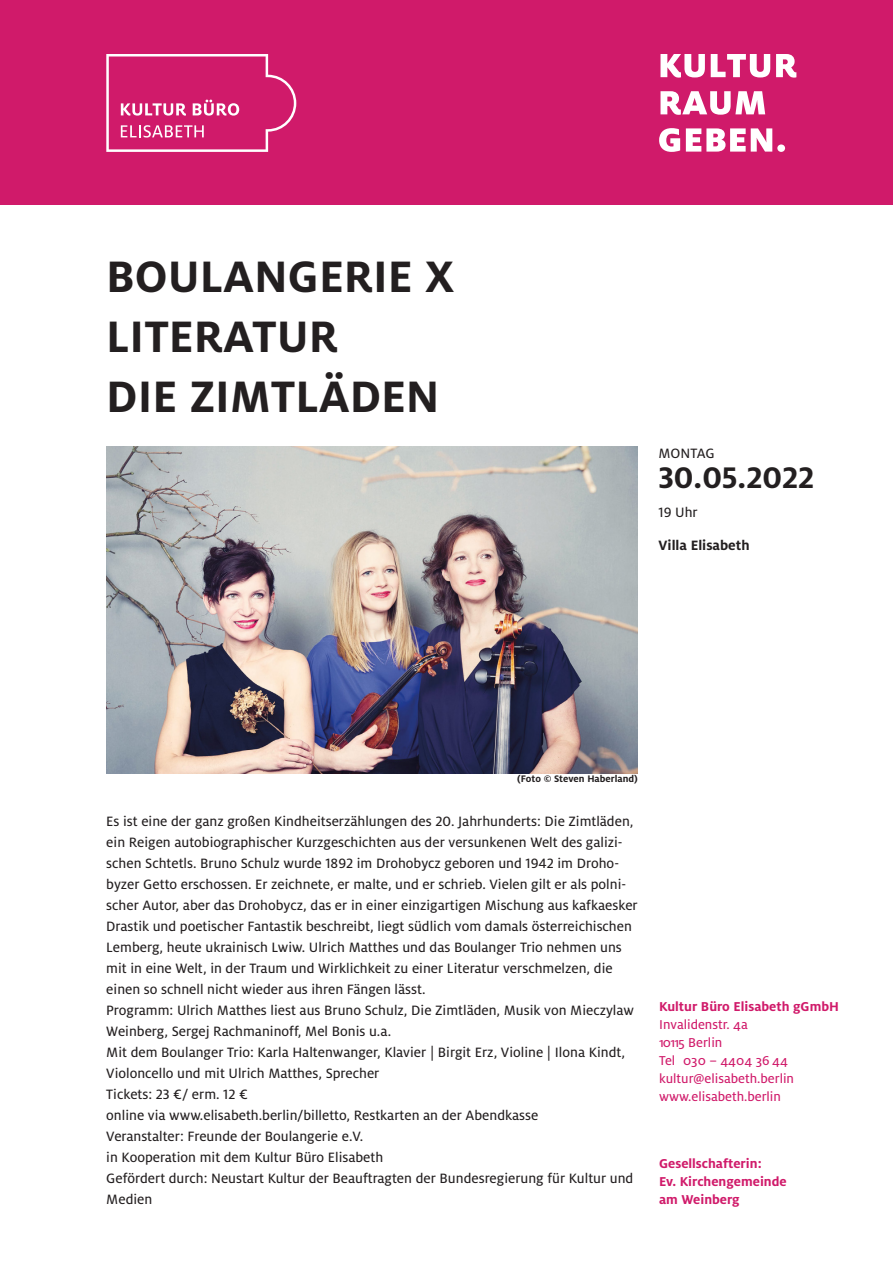
<style>
.page{position:relative;width:893px;height:1263px;background:#fff}
.page>*{position:absolute;margin:0;border:0;box-sizing:border-box;transform-origin:0 0}
.t1{font:700 48.75px/60px "Milo LF";color:#231f20}
.t2{font:700 33px "Milo LF";color:#231f20}
.t3{font:15px/21px "Milo LF Text";color:#231f20}
.t4{font:700 15px "Milo";color:#231f20}
.t5{font:15px "Milo Text";letter-spacing:-.01em;color:#231f20}
.t6{font:14.25px/18px "Milo Text";color:#d01a6a}
.t7{font:700 14.25px/18px "Milo";color:#d01a6a}
.t8{font:700 10.5px "Milo LF";color:#231f20}
</style>
<div class="page">
<div style="left:0;top:0;width:893px;height:204px;background:#d01a6a"></div>
<svg style="left:106px;top:54px;width:190px;height:98px"></svg>
<svg style="left:659px;top:128px;width:126px;height:24px"></svg>
<svg style="left:660px;top:91px;width:105px;height:24px"></svg>
<svg style="left:660px;top:54px;width:136px;height:24px"></svg>
<img style="left:106px;top:446px;width:532px;height:328px">
<h1 class="t1" style="left:106px;top:246px;width:350px">BOULANGERIE X<br>LITERATUR<br>DIE ZIMTLÄDEN</h1>
<p class="t5" style="left:659px;top:444px;width:58px">MONTAG</p>
<h2 class="t2" style="left:659px;top:458px;width:157px">30.05.2022</h2>
<p class="t3" style="left:659px;top:502px;width:41px">19 Uhr</p>
<p class="t4" style="left:659px;top:537px;width:93px">Villa Elisabeth</p>
<p class="t8" style="left:517px;top:772px;width:122px">(Foto © Steven Haberland)</p>
<p class="t3" style="left:106px;top:810px;width:533px">Es ist eine der ganz großen Kindheitserzählungen des 20. Jahrhunderts: Die Zimtläden, ein Reigen autobiographischer Kurzgeschichten aus der versunkenen Welt des galizi&shy;schen Schtetls. Bruno Schulz wurde 1892 im Drohobycz geboren und 1942 im Droho&shy;byzer Getto erschossen. Er zeichnete, er malte, und er schrieb. Vielen gilt er als polni&shy;scher Autor, aber das Drohobycz, das er in einer einzigartigen Mischung aus kafkaesker Drastik und poetischer Fantastik beschreibt, liegt südlich vom damals österreichischen Lemberg, heute ukrainisch Lwiw. Ulrich Matthes und das Boulanger Trio nehmen uns mit in eine Welt, in der Traum und Wirklichkeit zu einer Literatur verschmelzen, die einen so schnell nicht wieder aus ihren Fängen lässt.<br>Programm: Ulrich Matthes liest aus Bruno Schulz, Die Zimtläden, Musik von Mieczylaw Weinberg, Sergej Rachmaninoff, Mel Bonis u.a.<br>Mit dem Boulanger Trio: Karla Haltenwanger, Klavier | Birgit Erz, Violine | Ilona Kindt, Violoncello und mit Ulrich Matthes, Sprecher<br>Tickets: 23 €/ erm. 12 €<br>online via www.elisabeth.berlin/billetto, Restkarten an der Abendkasse<br>Veranstalter: Freunde der Boulangerie e.V.<br>in Kooperation mit dem Kultur Büro Elisabeth<br>Gefördert durch: Neustart Kultur der Beauftragten der Bundesregierung für Kultur und Medien</p>
<p class="t7" style="left:659px;top:997px;width:181px">Kultur Büro Elisabeth gGmbH</p>
<p class="t6" style="left:659px;top:1015px;width:136px">Invalidenstr. 4a<br>10115 Berlin<br>Tel 030 – 4404 36 44 kultur@elisabeth.berlin www.elisabeth.berlin</p>
<p class="t7" style="left:659px;top:1154px;width:129px">Gesellschafterin:<br>Ev. Kirchengemeinde am Weinberg</p>
</div>
